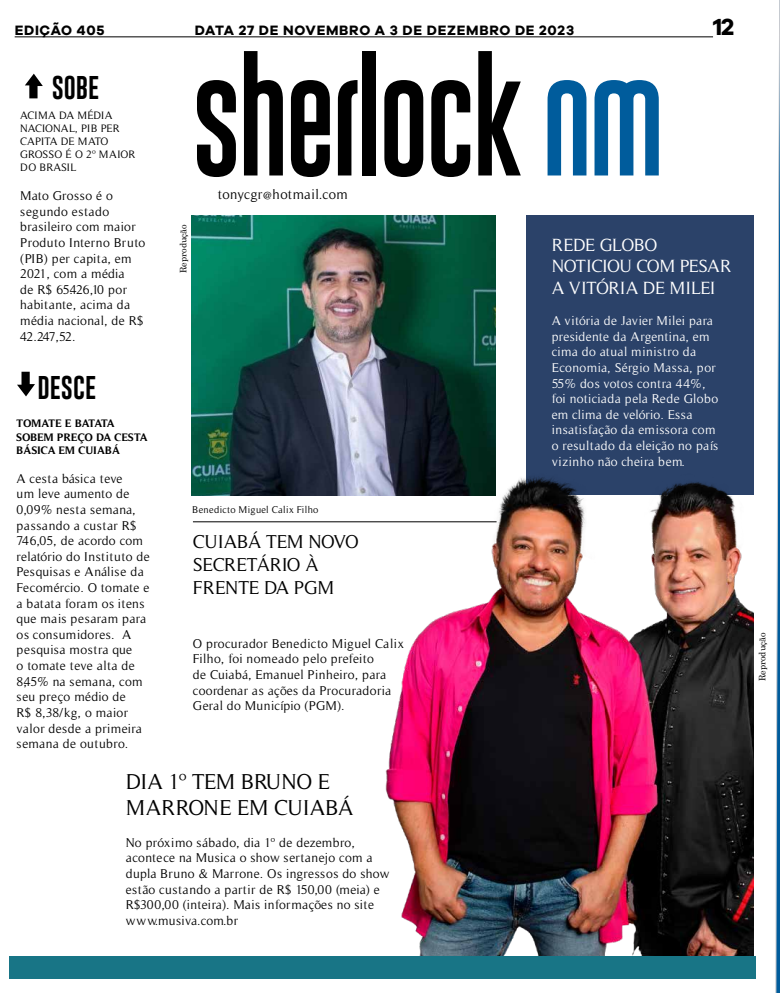
<style>
.page{position:relative;width:780px;height:993px;background:#fff}
.page>*{position:absolute;margin:0;border:0;box-sizing:border-box;transform-origin:0 0}
.t1{font:98px "Gobold Uplow";letter-spacing:-.025em;color:#000}
.t2{font:24px "Gobold Uplow";color:#000}
.t3{font:700 24px "Galyon";color:#000}
.t4{font:22px/26.4px "Timeless";letter-spacing:-.025em;color:#000}
.t5{font:19px/22.8px "Timeless";letter-spacing:-.025em;color:#000}
.t6{font:18px/21.6px "Timeless";letter-spacing:-.025em;color:#fff}
.t7{font:700 14px "Galyon";letter-spacing:.05em;color:#000}
.t8{font:14px "Timeless";letter-spacing:.025em;color:#000}
.t9{font:13px/15.6px "Timeless";letter-spacing:.025em;color:#000}
.t10{font:13px/15.6px "Timeless";letter-spacing:.025em;color:#fff}
.t11{font:11px/13.2px "Timeless";color:#000}
.t12{font:700 11px/13.2px "Timeless";color:#000}
.t13{font:10px "Timeless";letter-spacing:.03em;color:#000}
.t14{font:9px "Century";color:#000}
.s1{color:#005c9c}
</style>
<div class="page">
<img style="left:192px;top:215px;width:303px;height:280px">
<div style="left:526px;top:215px;width:227px;height:280px;background:#2b4269"></div>
<img style="left:380px;top:400px;width:365px;height:555px">
<hr style="left:15px;top:36px;width:698px;height:1px;background:#000">
<hr style="left:193px;top:521px;width:303px;height:1px;background:#000">
<div style="left:9px;top:955px;width:746px;height:23px;background:#187586"></div>
<svg style="left:25px;top:74px;width:18px;height:24px"></svg>
<svg style="left:17px;top:371px;width:18px;height:25px"></svg>
<svg style="left:745px;top:0;width:35px;height:992px"></svg>
<p class="t7" style="left:15px;top:21px;width:91px">EDIÇÃO 405</p>
<p class="t7" style="left:195px;top:21px;width:381px">DATA 27 DE NOVEMBRO A 3 DE DEZEMBRO DE 2023</p>
<h2 class="t3" style="left:713px;top:12px;width:23px">12</h2>
<h2 class="t2" style="left:52px;top:69px;width:49px">SOBE</h2>
<p class="t11" style="left:20px;top:108px;width:116px">ACIMA DA MÉDIA<br>NACIONAL, PIB PER<br>CAPITA DE MATO<br>GROSSO É O 2º MAIOR<br>DO BRASIL</p>
<p class="t9" style="left:20px;top:188px;width:127px">Mato Grosso é o segundo estado brasileiro com maior<br>Produto Interno Bruto (PIB) per capita, em<br>2021, com a média<br>de R$ 65.426,10 por habitante, acima da média nacional, de R$<br>42.247,52.</p>
<h2 class="t2" style="left:38px;top:368px;width:60px">DESCE</h2>
<p class="t12" style="left:17px;top:417px;width:133px">TOMATE E BATATA<br>SOBEM PREÇO DA CESTA<br>BÁSICA EM CUIABÁ</p>
<p class="t9" style="left:17px;top:470px;width:135px">A cesta básica teve<br>um leve aumento de<br>0,09% nesta semana, passando a custar R$<br>746,05, de acordo com relatório do Instituto de<br>Pesquisas e Análise da<br>Fecomércio. O tomate e a batata foram os itens que mais pesaram para os consumidores. A pesquisa mostra que<br>o tomate teve alta de<br>8,45% na semana, com seu preço médio de<br>R$ 8,38/kg, o maior valor desde a primeira semana de outubro.</p>
<h1 class="t1" style="left:192px;top:51px;width:474px">SHERLOCK <span class="s1">NM</span></h1>
<p class="t14" style="left:176px;top:273px;width:50px;rotate:-90deg">Reprodução</p>
<p class="t8" style="left:218px;top:186px;width:131px">tonycgr@hotmail.com</p>
<p class="t13" style="left:192px;top:504px;width:128px">Benedicto Miguel Calix Filho</p>
<h3 class="t5" style="left:193px;top:530px;width:167px">CUIABÁ TEM NOVO<br>SECRETÁRIO À<br>FRENTE DA PGM</h3>
<p class="t9" style="left:193px;top:635px;width:212px">O procurador Benedicto Miguel Calix Filho, foi nomeado pelo prefeito<br>de Cuiabá, Emanuel Pinheiro, para coordenar as ações da Procuradoria Geral do Município (PGM).</p>
<h3 class="t6" style="left:551px;top:234px;width:181px">REDE GLOBO<br>NOTICIOU COM PESAR<br>A VITÓRIA DE MILEI</h3>
<p class="t10" style="left:551px;top:313px;width:168px">A vitória de Javier Milei para presidente da Argentina, em cima do atual ministro da<br>Economia, Sérgio Massa, por<br>55% dos votos contra 44%, foi noticiada pela Rede Globo em clima de velório. Essa insatisfação da emissora com o resultado da eleição no país vizinho não cheira bem.</p>
<h3 class="t4" style="left:126px;top:768px;width:229px">DIA 1º TEM BRUNO E<br>MARRONE EM CUIABÁ</h3>
<p class="t9" style="left:126px;top:834px;width:265px">No próximo sábado, dia 1º de dezembro, acontece na Musica o show sertanejo com a dupla Bruno &amp; Marrone. Os ingressos do show estão custando a partir de R$ 150,00 (meia) e R$300,00 (inteira). Mais informações no site www.musiva.com.br</p>
<p class="t14" style="left:754px;top:681px;width:50px;rotate:-90deg">Reprodução</p>
</div>
